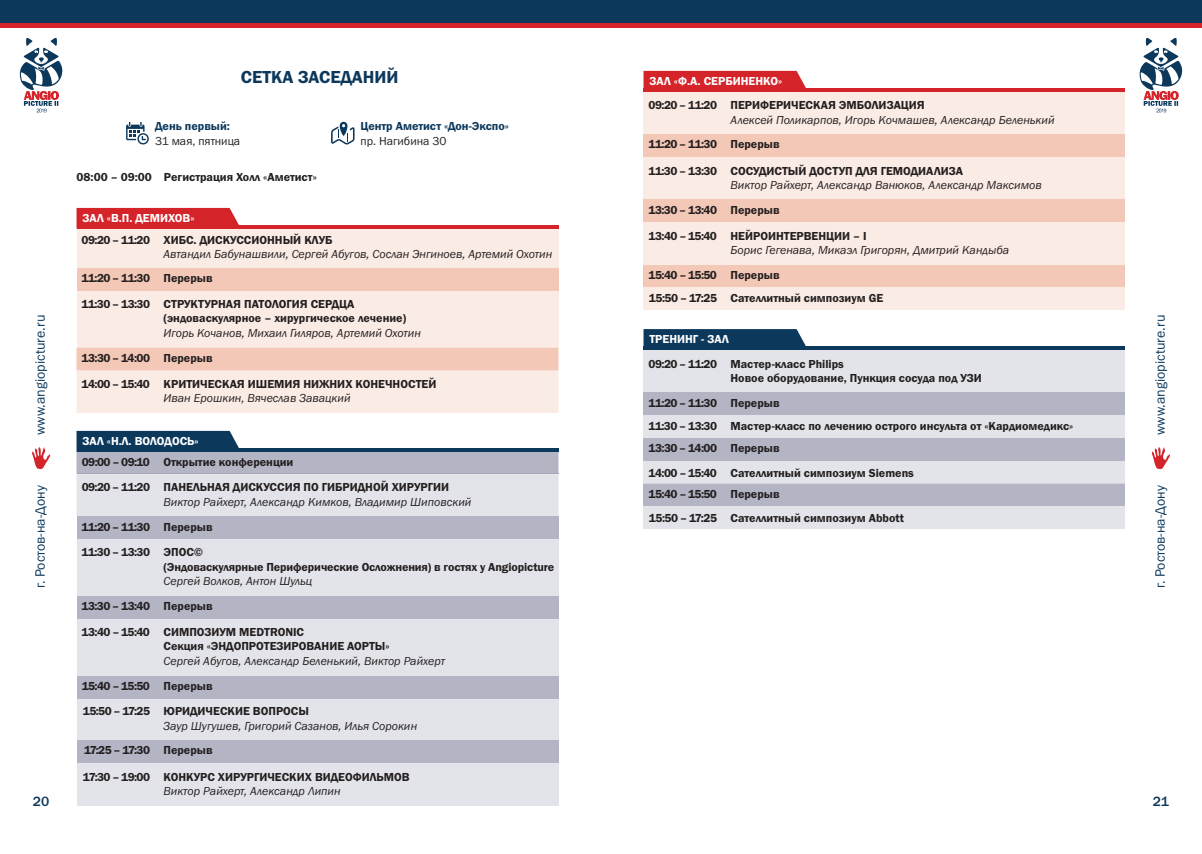
<style>
.page{position:relative;width:1202px;height:854px;background:#fff}
.page>*{position:absolute;margin:0;border:0;box-sizing:border-box;transform-origin:0 0}
.t1{font:600 18px "Franklin Gothic";color:#0c385c}
.t2{font:14px "Franklin Gothic";color:#0c385c}
.t3{font:500 14px "Franklin Gothic";color:#0c385c}
.t4{font:600 12px/14.4px "Franklin Gothic";color:#231f20}
.t5{font:italic 12px/14.4px "Franklin Gothic";color:#231f20}
.t6{font:600 12px "Franklin Gothic";color:#fff}
.t7{font:600 12px/25.6px "Franklin Gothic";letter-spacing:-.04em;color:#231f20}
.t8{font:600 12px/14.4px "Franklin Gothic";color:#0c385c}
.t9{font:12px/14.4px "Franklin Gothic";color:#231f20}
.t10{font:600 12px/21px "Franklin Gothic";letter-spacing:-.05em;color:#231f20}
.s1{font-weight:600;color:#0c385c}
.s2{font-weight:400;color:#231f20}
.s3{font-weight:600;font-style:normal}
.s4{font-weight:400;font-style:italic}
</style>
<div class="page">
<div style="left:0;top:10px;width:1202px;height:18px;background:#d42429"></div>
<div style="left:0;top:0;width:1202px;height:23px;background:#0c385c"></div>
<svg style="left:19px;top:38px;width:44px;height:74px"></svg>
<svg style="left:1139px;top:38px;width:44px;height:74px"></svg>
<svg style="left:32px;top:446px;width:18px;height:23px"></svg>
<svg style="left:1152px;top:446px;width:18px;height:23px"></svg>
<div style="left:77px;top:225px;width:481px;height:43px;background:#faebe4"></div>
<div style="left:77px;top:268px;width:481px;height:23px;background:#f4c8b7"></div>
<div style="left:77px;top:291px;width:481px;height:56px;background:#faebe4"></div>
<svg style="left:77px;top:347px;width:481px;height:66px;background:#f7dfd4"></svg>
<div style="left:77px;top:208px;width:162px;height:17px;background:#d42429"></div>
<hr style="left:77px;top:225px;width:481px;height:4px;background:#d42429">
<div style="left:643px;top:92px;width:482px;height:42px;background:#faebe4"></div>
<div style="left:643px;top:134px;width:482px;height:23px;background:#f4c8b7"></div>
<div style="left:643px;top:157px;width:482px;height:42px;background:#faebe4"></div>
<div style="left:643px;top:199px;width:482px;height:23px;background:#f4c8b7"></div>
<div style="left:643px;top:222px;width:482px;height:43px;background:#faebe4"></div>
<div style="left:643px;top:265px;width:482px;height:22px;background:#f4c8b7"></div>
<div style="left:643px;top:287px;width:482px;height:23px;background:#faebe4"></div>
<div style="left:643px;top:71px;width:163px;height:17px;background:#d42429"></div>
<hr style="left:643px;top:88px;width:482px;height:4px;background:#d42429">
<div style="left:77px;top:516px;width:481px;height:23px;background:#b3b5c5"></div>
<div style="left:77px;top:675px;width:481px;height:23px;background:#b3b5c5"></div>
<div style="left:77px;top:539px;width:481px;height:56px;background:#e3e4e9"></div>
<div style="left:77px;top:595px;width:481px;height:23px;background:#b3b5c5"></div>
<div style="left:77px;top:698px;width:481px;height:42px;background:#e3e4e9"></div>
<div style="left:77px;top:740px;width:481px;height:22px;background:#b3b5c5"></div>
<div style="left:77px;top:762px;width:481px;height:43px;background:#e3e4e9"></div>
<div style="left:77px;top:618px;width:481px;height:57px;background:#e3e4e9"></div>
<svg style="left:77px;top:431px;width:481px;height:85px;background:#c8cdd7"></svg>
<hr style="left:77px;top:448px;width:481px;height:3px;background:#0c385c">
<div style="left:643px;top:350px;width:482px;height:42px;background:#e3e4e9"></div>
<div style="left:643px;top:392px;width:482px;height:23px;background:#b3b5c5"></div>
<div style="left:643px;top:483px;width:482px;height:23px;background:#b3b5c5"></div>
<div style="left:643px;top:415px;width:482px;height:23px;background:#e3e4e9"></div>
<div style="left:643px;top:438px;width:482px;height:22px;background:#b3b5c5"></div>
<div style="left:643px;top:506px;width:482px;height:23px;background:#e3e4e9"></div>
<div style="left:643px;top:461px;width:482px;height:22px;background:#e3e4e9"></div>
<svg style="left:643px;top:329px;width:163px;height:17px;background:#153f62"></svg>
<hr style="left:643px;top:346px;width:482px;height:4px;background:#0c385c">
<svg style="left:331px;top:122px;width:24px;height:22px"></svg>
<svg style="left:126px;top:122px;width:23px;height:22px"></svg>
<p class="t2" style="left:32px;top:435px;width:121px;rotate:-90deg">www.angiopicture.ru</p>
<p class="t2" style="left:32px;top:588px;width:104px;rotate:-90deg">г. Ростов-на-Дону</p>
<p class="t1" style="left:241px;top:66px;width:159px">СЕТКА ЗАСЕДАНИЙ</p>
<p class="t9" style="left:155px;top:119px;width:87px"><span class="s1">День первый:<br></span>31 мая, пятница</p>
<p class="t8" style="left:361px;top:119px;width:150px">Центр Аметист «Дон-Экспо» <span class="s2">пр. Нагибина 30</span></p>
<p class="t4" style="left:77px;top:170px;width:242px">08:00 – 09:00 Регистрация Холл «Аметист»</p>
<p class="t6" style="left:82px;top:210px;width:114px">ЗАЛ «В.П. ДЕМИХОВ»</p>
<p class="t4" style="left:82px;top:233px;width:70px">09:20 – 11:20</p>
<p class="t4" style="left:81px;top:266px;width:70px;line-height:25.4px">11:20 – 11:30<br>11:30 – 13:30</p>
<p class="t4" style="left:82px;top:345px;width:70px;line-height:26.1px">13:30 – 14:00<br>14:00 – 15:40</p>
<p class="t5" style="left:164px;top:233px;width:390px"><span class="s3">ХИБС. ДИСКУССИОННЫЙ КЛУБ<br></span>Автандил Бабунашвили, Сергей Абугов, Сослан Энгиноев, Артемий Охотин</p>
<p class="t4" style="left:164px;top:271px;width:51px">Перерыв</p>
<p class="t4" style="left:164px;top:297px;width:259px">СТРУКТУРНАЯ ПАТОЛОГИЯ СЕРДЦА (эндоваскулярное – хирургическое лечение)<br><span class="s4">Игорь Кочанов, Михаил Гиляров, Артемий Охотин</span></p>
<p class="t4" style="left:164px;top:350px;width:51px">Перерыв</p>
<p class="t4" style="left:164px;top:377px;width:274px">КРИТИЧЕСКАЯ ИШЕМИЯ НИЖНИХ КОНЕЧНОСТЕЙ<br><span class="s4">Иван Ерошкин, Вячеслав Завацкий</span></p>
<p class="t6" style="left:82px;top:433px;width:118px">ЗАЛ «Н.Л. ВОЛОДОСЬ»</p>
<p class="t4" style="left:82px;top:454px;width:213px">09:00 – 09:10 Открытие конференции</p>
<p class="t4" style="left:82px;top:480px;width:70px">09:20 – 11:20</p>
<p class="t7" style="left:81px;top:513px;width:70px">11:20 – 11:30<br>11:30 – 13:30</p>
<p class="t5" style="left:164px;top:480px;width:309px"><span class="s3">ПАНЕЛЬНАЯ ДИСКУССИЯ ПО ГИБРИДНОЙ ХИРУРГИИ<br></span>Виктор Райхерт, Александр Кимков, Владимир Шиповский</p>
<p class="t4" style="left:164px;top:519px;width:51px">Перерыв</p>
<p class="t4" style="left:164px;top:545px;width:392px">ЭПОС©<br>(Эндоваскулярные Периферические Осложнения) в гостях у Angiopicture<br><span class="s4">Сергей Волков, Антон Шульц</span></p>
<p class="t4" style="left:81px;top:599px;width:70px">13:30 – 13:40</p>
<p class="t4" style="left:164px;top:599px;width:51px">Перерыв</p>
<p class="t4" style="left:82px;top:624px;width:70px">13:40 – 15:40</p>
<p class="t4" style="left:164px;top:624px;width:283px">СИМПОЗИУМ MEDTRONIC<br>Секция «ЭНДОПРОТЕЗИРОВАНИЕ АОРТЫ»<br><span class="s4">Сергей Абугов, Александр Беленький, Виктор Райхерт</span></p>
<p class="t4" style="left:82px;top:678px;width:70px">15:40 – 15:50</p>
<p class="t4" style="left:164px;top:678px;width:51px">Перерыв</p>
<p class="t6" style="left:649px;top:73px;width:134px">ЗАЛ «Ф.А. СЕРБИНЕНКО»</p>
<p class="t4" style="left:649px;top:98px;width:70px">09:20 – 11:20</p>
<p class="t4" style="left:648px;top:137px;width:70px">11:20 – 11:30</p>
<p class="t4" style="left:648px;top:163px;width:70px">11:30 – 13:30</p>
<p class="t4" style="left:648px;top:202px;width:70px">13:30 – 13:40</p>
<p class="t5" style="left:730px;top:98px;width:326px"><span class="s3">ПЕРИФЕРИЧЕСКАЯ ЭМБОЛИЗАЦИЯ<br></span>Алексей Поликарпов, Игорь Кочмашев, Александр Беленький</p>
<p class="t4" style="left:730px;top:137px;width:51px">Перерыв</p>
<p class="t5" style="left:730px;top:163px;width:313px"><span class="s3">СОСУДИСТЫЙ ДОСТУП ДЛЯ ГЕМОДИАЛИЗА<br></span>Виктор Райхерт, Александр Ванюков, Александр Максимов</p>
<p class="t4" style="left:730px;top:202px;width:51px">Перерыв</p>
<p class="t5" style="left:730px;top:229px;width:280px"><span class="s3">НЕЙРОИНТЕРВЕНЦИИ – I<br></span>Борис Гегенава, Микаэл Григорян, Дмитрий Кандыба</p>
<p class="t4" style="left:649px;top:263px;width:236px;line-height:23.3px;text-indent:82px">Перерыв<br>15:50 – 17:25 Сателлитный симпозиум GE</p>
<p class="t4" style="left:648px;top:229px;width:70px">13:40 – 15:40</p>
<p class="t4" style="left:649px;top:268px;width:70px">15:40 – 15:50</p>
<p class="t6" style="left:649px;top:331px;width:81px">ТРЕНИНГ - ЗАЛ</p>
<p class="t4" style="left:649px;top:356px;width:70px">09:20 – 11:20</p>
<p class="t7" style="left:648px;top:391px;width:70px;line-height:23.6px">11:20 – 11:30<br>11:30 – 13:30</p>
<p class="t4" style="left:648px;top:441px;width:70px">13:30 – 14:00</p>
<p class="t4" style="left:730px;top:356px;width:253px">Мастер-класс Philips<br>Новое оборудование, Пункция сосуда под УЗИ</p>
<p class="t4" style="left:730px;top:395px;width:51px">Перерыв</p>
<p class="t4" style="left:730px;top:419px;width:344px">Мастер-класс по лечению острого инсульта от «Кардиомедикс»</p>
<p class="t4" style="left:730px;top:441px;width:51px">Перерыв</p>
<p class="t10" style="left:649px;top:462px;width:70px">14:00 – 15:40<br>15:40 – 15:50</p>
<p class="t4" style="left:730px;top:465px;width:185px">Сателлитный симпозиум Siemens</p>
<p class="t4" style="left:730px;top:486px;width:51px">Перерыв</p>
<p class="t4" style="left:649px;top:510px;width:257px">15:50 – 17:25 Сателлитный симпозиум Abbott</p>
<p class="t2" style="left:1151px;top:435px;width:121px;rotate:-90deg">www.angiopicture.ru</p>
<p class="t2" style="left:1151px;top:588px;width:104px;rotate:-90deg">г. Ростов-на-Дону</p>
<p class="t4" style="left:83px;top:704px;width:69px">15:50 – 17:25</p>
<p class="t4" style="left:84px;top:743px;width:68px">17:25 – 17:30</p>
<p class="t5" style="left:164px;top:704px;width:255px"><span class="s3">ЮРИДИЧЕСКИЕ ВОПРОСЫ<br></span>Заур Шугушев, Григорий Сазанов, Илья Сорокин</p>
<p class="t4" style="left:83px;top:737px;width:328px;line-height:26.1px;text-indent:81px">Перерыв<br>17:30 – 19:00 КОНКУРС ХИРУРГИЧЕСКИХ ВИДЕОФИЛЬМОВ</p>
<p class="t5" style="left:164px;top:783px;width:179px">Виктор Райхерт, Александр Липин</p>
<p class="t3" style="left:33px;top:792px;width:18px">20</p>
<p class="t3" style="left:1153px;top:792px;width:18px">21</p>
</div>
